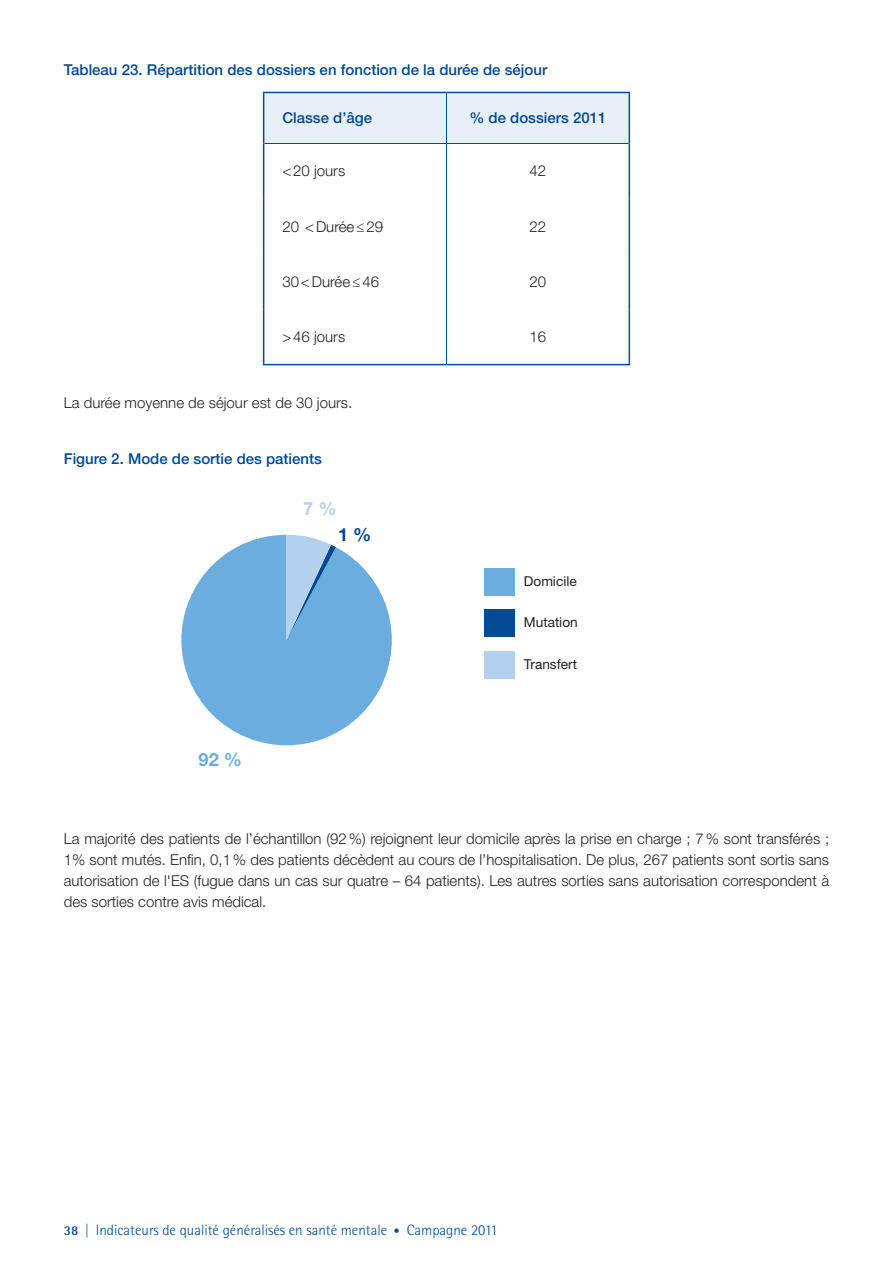
<style>
.page{position:relative;width:893px;height:1263px;background:#fff}
.page>*{position:absolute;margin:0;border:0;box-sizing:border-box;transform-origin:0 0}
.t1{font:700 18.15px "Helvetica Neue LT Std";color:#6caddf}
.t2{font:700 18.15px "Helvetica Neue LT Std";color:#014990}
.t3{font:700 18.15px "Helvetica Neue LT Std";color:#b3d1ed}
.t4{font:300 15px/21px "Helvetica Neue LT Std";color:#231f20;text-align:justify}
.t5{font:500 15px "Helvetica Neue LT Std";color:#014990}
.t6{font:300 15px "Rotis Semi Sans Std";color:#014990}
.t7{font:13.65px "Helvetica Neue LT Std";color:#231f20}
.s1{font-weight:700;font-size:13.5px}
.s2{font-size:13.5px}
.s3{font-size:12px}
</style>
<div class="page">
<div style="left:264px;top:93px;width:365px;height:50px;background:#e7f0f9"></div>
<svg style="left:264px;top:144px;width:365px;height:220px"></svg>
<hr style="left:263px;top:309px;width:1px;height:55px;background:#014990">
<hr style="left:629px;top:309px;width:1px;height:55px;background:#014990">
<hr style="left:263px;top:364px;width:183px;height:1px;background:#014990">
<hr style="left:446px;top:364px;width:184px;height:1px;background:#014990">
<hr style="left:446px;top:309px;width:1px;height:55px;background:#014990">
<hr style="left:446px;top:92px;width:184px;height:1px;background:#014990">
<hr style="left:629px;top:93px;width:1px;height:50px;background:#014990">
<hr style="left:263px;top:143px;width:1px;height:56px;background:#014990">
<hr style="left:629px;top:143px;width:1px;height:56px;background:#014990">
<hr style="left:264px;top:143px;width:182px;height:1px;background:#014990">
<hr style="left:446px;top:143px;width:183px;height:1px;background:#014990">
<hr style="left:446px;top:144px;width:1px;height:55px;background:#014990">
<hr style="left:263px;top:92px;width:183px;height:1px;background:#014990">
<hr style="left:263px;top:93px;width:1px;height:50px;background:#014990">
<hr style="left:263px;top:254px;width:1px;height:55px;background:#014990">
<hr style="left:629px;top:254px;width:1px;height:55px;background:#014990">
<hr style="left:446px;top:93px;width:1px;height:50px;background:#014990">
<hr style="left:446px;top:254px;width:1px;height:55px;background:#014990">
<hr style="left:263px;top:199px;width:1px;height:55px;background:#014990">
<hr style="left:629px;top:199px;width:1px;height:55px;background:#014990">
<hr style="left:446px;top:199px;width:1px;height:55px;background:#014990">
<div style="left:484px;top:568px;width:30px;height:27px;background:#6caddf"></div>
<svg style="left:181px;top:535px;width:211px;height:211px;fill:#6caddf"></svg>
<div style="left:484px;top:609px;width:30px;height:28px;background:#014990"></div>
<div style="left:484px;top:651px;width:30px;height:27px;background:#b3d1ed"></div>
<svg style="left:287px;top:535px;width:49px;height:105px;background:#8dbbe2"></svg>
<p class="t5" style="left:64px;top:60px;width:485px">Tableau 23. Répartition des dossiers en fonction de la durée de séjour</p>
<p class="t5" style="left:282px;top:109px;width:91px">Classe d’âge</p>
<p class="t5" style="left:469px;top:109px;width:139px">% de dossiers 2011</p>
<p class="t4" style="left:282px;top:160px;width:64px">&lt;20 jours</p>
<p class="t4" style="left:530px;top:160px;width:18px">42</p>
<p class="t4" style="left:282px;top:216px;width:102px">20 &lt;Durée≤29</p>
<p class="t4" style="left:530px;top:216px;width:18px">22</p>
<p class="t4" style="left:282px;top:271px;width:98px">30&lt;Durée≤46</p>
<p class="t4" style="left:530px;top:271px;width:18px">20</p>
<p class="t4" style="left:282px;top:326px;width:64px">&gt;46 jours</p>
<p class="t4" style="left:530px;top:326px;width:18px">16</p>
<p class="t4" style="left:64px;top:391px;width:290px">La durée moyenne de séjour est de 30 jours.</p>
<p class="t5" style="left:64px;top:450px;width:260px">Figure 2. Mode de sortie des patients</p>
<p class="t3" style="left:303px;top:497px;width:35px">7 %</p>
<p class="t1" style="left:199px;top:749px;width:45px">92 %</p>
<p class="t2" style="left:338px;top:523px;width:35px">1 %</p>
<p class="t7" style="left:524px;top:573px;width:54px">Domicile</p>
<p class="t7" style="left:524px;top:614px;width:55px">Mutation</p>
<p class="t7" style="left:524px;top:656px;width:55px">Transfert</p>
<p class="t4" style="left:64px;top:828px;width:767px">La majorité des patients de l’échantillon (92%) rejoignent leur domicile après la prise en charge ; 7% sont transférés ; 1% sont mutés. Enfin, 0,1% des patients décèdent au cours de l’hospitalisation. De plus, 267 patients sont sortis sans autorisation de l'ES (fugue dans un cas sur quatre – 64 patients). Les autres sorties sans autorisation correspondent à des sorties contre avis médical.</p>
<p class="t6" style="left:64px;top:1222px;width:435px"><span class="s1">38</span> <span class="s2">|</span> Indicateurs de qualité généralisés en santé mentale <span class="s3">•</span> Campagne 2011</p>
</div>
